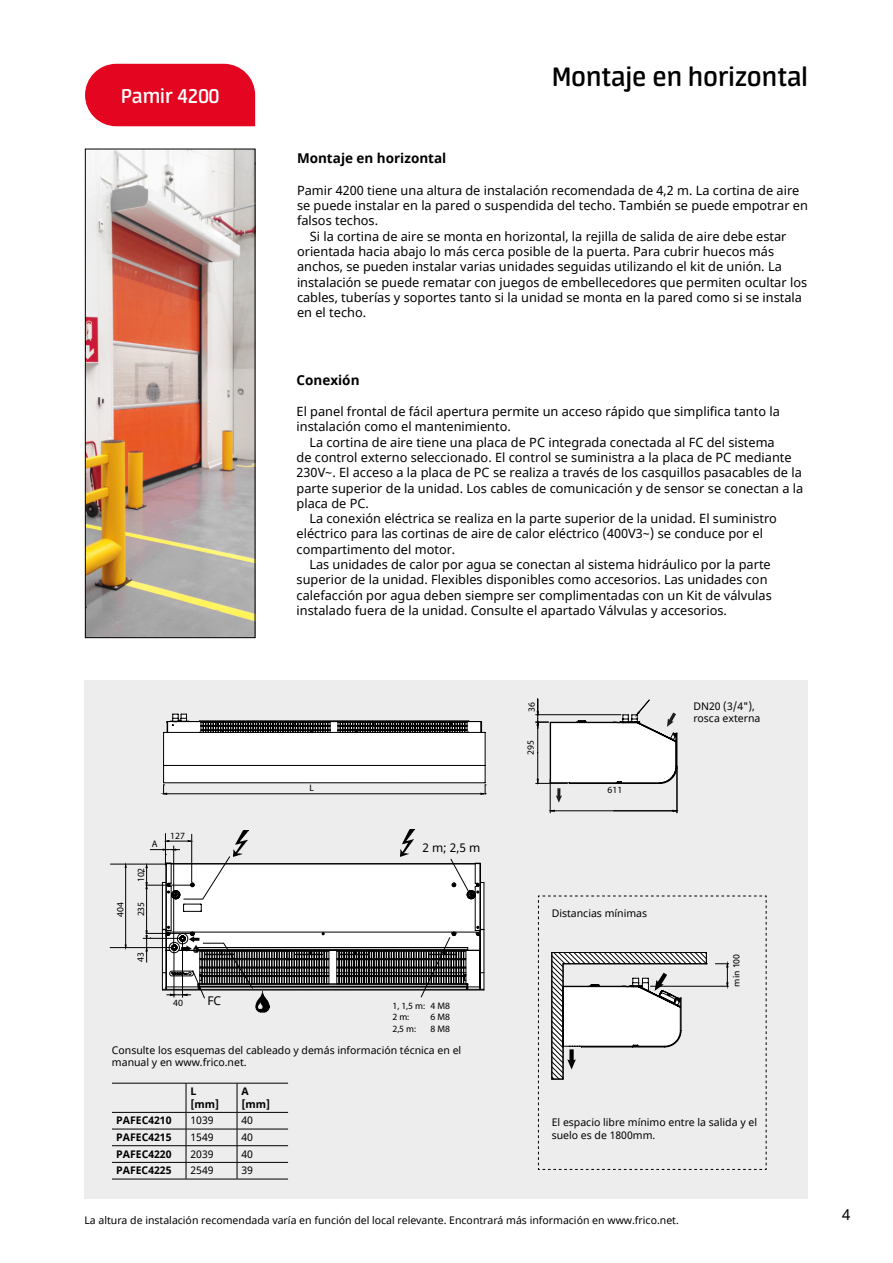
<style>
.page{position:relative;width:893px;height:1263px;background:#fff}
.page>*{position:absolute;margin:0;border:0;box-sizing:border-box;transform-origin:0 0}
.t1{font:600 30px "Neuron";color:#000}
.t2{font:600 22.5px "Neuron";color:#fff}
.t3{font:15px "Noto Sans";color:#000}
.t4{font:700 13.5px "Noto Sans";color:#000}
.t5{font:12.75px/15.3px "Noto Sans";color:#000}
.t6{font:12px "Noto Sans";color:#000}
.t7{font:10.5px/12.6px "Noto Sans";color:#000}
.t8{font:700 10.5px/13.5px "Noto Sans";color:#000}
.t9{font:9.6px/11.4px "Univers";color:#000}
.t10{font:8.85px "Univers";color:#000}
</style>
<div class="page">
<img style="left:87px;top:151px;width:166px;height:485px">
<div style="left:85px;top:149px;width:170px;height:489px;border:1px solid #000"></div>
<div style="left:85px;top:680px;width:723px;height:519px;background:#ededed"></div>
<svg style="left:538px;top:895px;width:229px;height:275px"></svg>
<hr style="left:677px;top:766px;width:1px;height:47px;background:#000">
<svg style="left:484px;top:803px;width:193px;height:187px"></svg>
<svg style="left:173px;top:803px;width:450px;height:133px"></svg>
<hr style="left:165px;top:833px;width:1px;height:32px;background:#000">
<hr style="left:191px;top:834px;width:1px;height:48px;background:#000">
<svg style="left:166px;top:840px;width:25px;height:2px"></svg>
<hr style="left:173px;top:846px;width:1px;height:99px;background:#000">
<hr style="left:110px;top:947px;width:61px;height:1px;background:#000">
<hr style="left:143px;top:938px;width:38px;height:1px;background:#000">
<hr style="left:110px;top:864px;width:55px;height:1px;background:#000">
<hr style="left:125px;top:866px;width:1px;height:82px;background:#000">
<svg style="left:163px;top:699px;width:514px;height:104px"></svg>
<svg style="left:144px;top:849px;width:340px;height:150px"></svg>
<img style="left:234px;top:830px;width:14px;height:27px">
<img style="left:400px;top:829px;width:14px;height:27px">
<img style="left:256px;top:988px;width:14px;height:24px">
<div style="left:85px;top:64px;width:170px;height:62px;background:#e40520"></div>
<hr style="left:112px;top:1112px;width:74px;height:1px;background:#000">
<hr style="left:112px;top:1129px;width:74px;height:1px;background:#000">
<hr style="left:186px;top:1129px;width:51px;height:1px;background:#000">
<hr style="left:237px;top:1129px;width:51px;height:1px;background:#000">
<svg style="left:186px;top:1084px;width:1px;height:95px"></svg>
<svg style="left:237px;top:1084px;width:1px;height:95px"></svg>
<hr style="left:112px;top:1083px;width:74px;height:1px;background:#000">
<hr style="left:186px;top:1083px;width:51px;height:1px;background:#000">
<hr style="left:237px;top:1083px;width:51px;height:1px;background:#000">
<hr style="left:112px;top:1145px;width:74px;height:1px;background:#000">
<hr style="left:186px;top:1145px;width:51px;height:1px;background:#000">
<hr style="left:237px;top:1145px;width:51px;height:1px;background:#000">
<hr style="left:112px;top:1162px;width:74px;height:1px;background:#000">
<hr style="left:186px;top:1162px;width:51px;height:1px;background:#000">
<hr style="left:237px;top:1162px;width:51px;height:1px;background:#000">
<hr style="left:112px;top:1179px;width:74px;height:1px;background:#000">
<hr style="left:186px;top:1179px;width:51px;height:1px;background:#000">
<hr style="left:237px;top:1179px;width:51px;height:1px;background:#000">
<hr style="left:186px;top:1112px;width:51px;height:1px;background:#000">
<hr style="left:237px;top:1112px;width:51px;height:1px;background:#000">
<h2 class="t2" style="left:121px;top:83px;width:100px">Pamir 4200</h2>
<p class="t9" style="left:114px;top:916px;width:16px;rotate:-90deg">404</p>
<p class="t9" style="left:152px;top:837px;width:7px">A</p>
<p class="t9" style="left:135px;top:882px;width:16px;rotate:-90deg">102</p>
<p class="t9" style="left:135px;top:916px;width:16px;rotate:-90deg">235</p>
<p class="t9" style="left:170px;top:830px;width:16px">127</p>
<p class="t9" style="left:135px;top:961px;width:11px;rotate:-90deg">43</p>
<p class="t9" style="left:173px;top:996px;width:11px">40</p>
<p class="t6" style="left:207px;top:992px;width:15px">FC</p>
<h1 class="t1" style="left:552px;top:60px;width:257px">Montaje en horizontal</h1>
<p class="t4" style="left:297px;top:149px;width:151px">Montaje en horizontal</p>
<p class="t5" style="left:297px;top:183px;width:504px">Pamir 4200 tiene una altura de instalación recomendada de 4,2 m. La cortina de aire</p>
<p class="t5" style="left:297px;top:198px;width:512px">se puede instalar en la pared o suspendida del techo. También se puede empotrar en</p>
<p class="t5" style="left:297px;top:214px;width:83px">falsos techos.</p>
<p class="t5" style="left:310px;top:229px;width:478px">Si la cortina de aire se monta en horizontal, la rejilla de salida de aire debe estar</p>
<p class="t5" style="left:297px;top:244px;width:479px">orientada hacia abajo lo más cerca posible de la puerta. Para cubrir huecos más</p>
<p class="t5" style="left:297px;top:259px;width:486px">anchos, se pueden instalar varias unidades seguidas utilizando el kit de unión. La</p>
<p class="t5" style="left:297px;top:275px;width:512px">instalación se puede rematar con juegos de embellecedores que permiten ocultar los</p>
<p class="t5" style="left:297px;top:290px;width:506px">cables, tuberías y soportes tanto si la unidad se monta en la pared como si se instala</p>
<p class="t5" style="left:297px;top:305px;width:71px">en el techo.</p>
<p class="t4" style="left:297px;top:370px;width:64px">Conexión</p>
<p class="t5" style="left:297px;top:404px;width:485px">El panel frontal de fácil apertura permite un acceso rápido que simplifica tanto la instalación como el mantenimiento.</p>
<p class="t5" style="left:309px;top:435px;width:467px">La cortina de aire tiene una placa de PC integrada conectada al FC del sistema</p>
<p class="t5" style="left:297px;top:450px;width:497px">de control externo seleccionado. El control se suministra a la placa de PC mediante</p>
<p class="t5" style="left:297px;top:465px;width:507px">230V~. El acceso a la placa de PC se realiza a través de los casquillos pasacables de la</p>
<p class="t5" style="left:297px;top:481px;width:508px">parte superior de la unidad. Los cables de comunicación y de sensor se conectan a la</p>
<p class="t5" style="left:297px;top:496px;width:74px">placa de PC.</p>
<p class="t5" style="left:309px;top:511px;width:469px">La conexión eléctrica se realiza en la parte superior de la unidad. El suministro</p>
<p class="t5" style="left:297px;top:527px;width:468px">eléctrico para las cortinas de aire de calor eléctrico (400V3~) se conduce por el</p>
<p class="t5" style="left:297px;top:542px;width:160px">compartimento del motor.</p>
<p class="t5" style="left:309px;top:557px;width:463px">Las unidades de calor por agua se conectan al sistema hidráulico por la parte</p>
<p class="t5" style="left:297px;top:572px;width:472px">superior de la unidad. Flexibles disponibles como accesorios. Las unidades con</p>
<p class="t5" style="left:297px;top:588px;width:477px">calefacción por agua deben siempre ser complimentadas con un Kit de válvulas</p>
<p class="t5" style="left:297px;top:603px;width:432px">instalado fuera de la unidad. Consulte el apartado Válvulas y accesorios.</p>
<p class="t9" style="left:526px;top:712px;width:11px;rotate:-90deg">36</p>
<p class="t9" style="left:525px;top:755px;width:16px;rotate:-90deg">295</p>
<p class="t9" style="left:310px;top:782px;width:6px">L</p>
<p class="t9" style="left:608px;top:784px;width:16px">611</p>
<p class="t6" style="left:422px;top:840px;width:60px">2 m; 2,5 m</p>
<p class="t9" style="left:392px;top:999px;width:59px">1, 1,5 m: 4 M8<br>2 m:</p>
<p class="t9" style="left:431px;top:1011px;width:21px">6 M8</p>
<p class="t9" style="left:392px;top:1022px;width:25px">2,5 m:</p>
<p class="t9" style="left:431px;top:1022px;width:21px">8 M8</p>
<p class="t7" style="left:552px;top:907px;width:97px">Distancias mínimas</p>
<p class="t7" style="left:693px;top:700px;width:69px">DN20 (3/4"), rosca externa</p>
<p class="t10" style="left:731px;top:987px;width:35px;rotate:-90deg">min 100</p>
<p class="t7" style="left:112px;top:1044px;width:351px">Consulte los esquemas del cableado y demás información técnica en el manual y en www.frico.net.</p>
<p class="t8" style="left:190px;top:1084px;width:30px">L [mm]</p>
<p class="t8" style="left:242px;top:1084px;width:30px">A [mm]</p>
<p class="t8" style="left:116px;top:1114px;width:57px">PAFEC4210</p>
<p class="t7" style="left:190px;top:1115px;width:25px">1039</p>
<p class="t7" style="left:242px;top:1115px;width:13px">40</p>
<p class="t8" style="left:116px;top:1131px;width:57px">PAFEC4215</p>
<p class="t7" style="left:190px;top:1131px;width:25px">1549</p>
<p class="t7" style="left:241px;top:1131px;width:13px">40</p>
<p class="t8" style="left:116px;top:1147px;width:57px">PAFEC4220</p>
<p class="t7" style="left:190px;top:1148px;width:25px">2039</p>
<p class="t7" style="left:241px;top:1148px;width:13px">40</p>
<p class="t8" style="left:116px;top:1164px;width:57px">PAFEC4225</p>
<p class="t7" style="left:190px;top:1164px;width:25px">2549</p>
<p class="t7" style="left:241px;top:1164px;width:13px">39</p>
<p class="t7" style="left:552px;top:1116px;width:207px">El espacio libre mínimo entre la salida y el suelo es de 1800mm.</p>
<p class="t7" style="left:84px;top:1214px;width:596px">La altura de instalación recomendada varía en función del local relevante. Encontrará más información en www.frico.net.</p>
<p class="t3" style="left:842px;top:1204px;width:10px">4</p>
</div>
